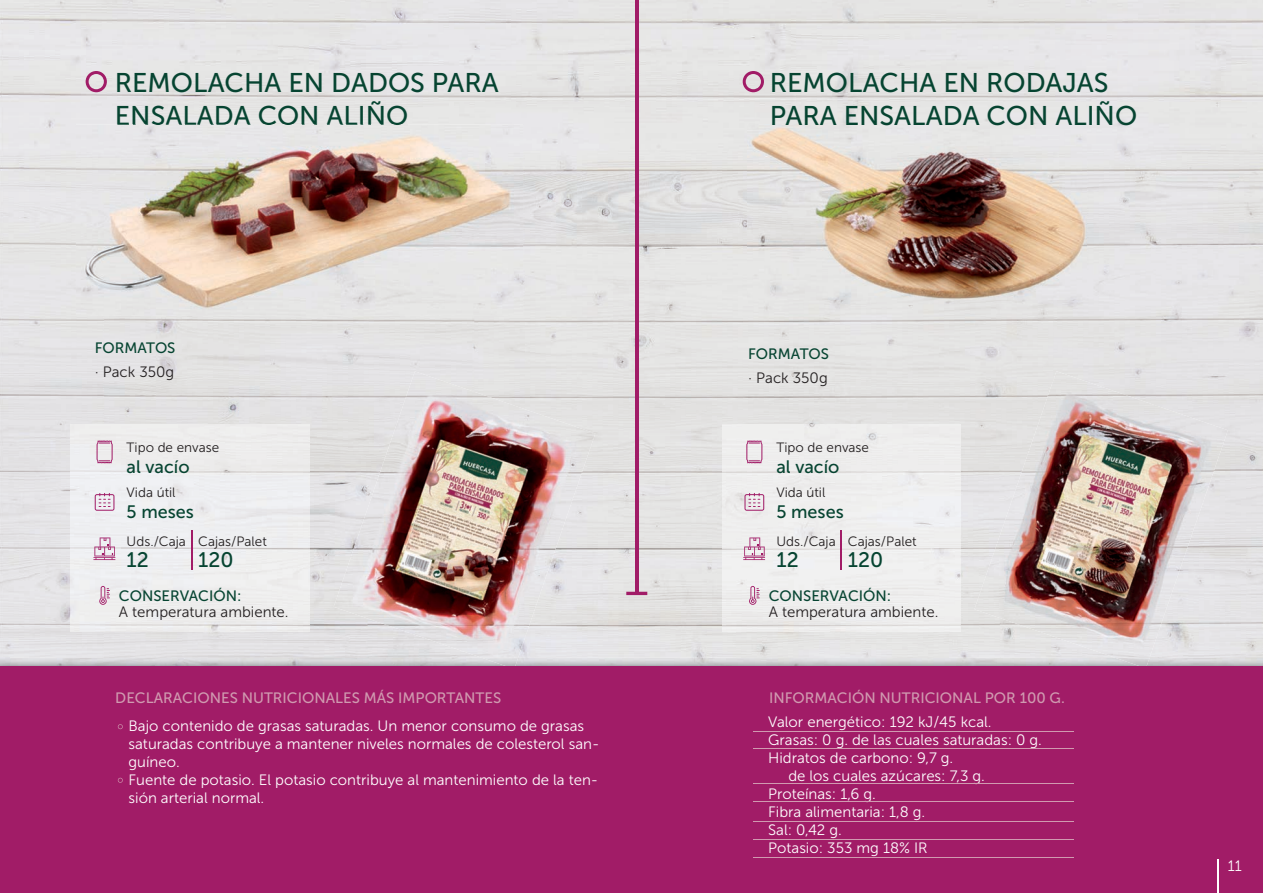
<style>
.page{position:relative;width:1263px;height:893px;background:#fff}
.page>*{position:absolute;margin:0;border:0;box-sizing:border-box;transform-origin:0 0}
.t1{font:27px/32.4px "Museo Sans 500";color:#064431}
.t2{font:21px "Museo Sans 500";color:#064431}
.t3{font:18px "Museo Sans 500";color:#064431}
.t4{font:15px/18px "Museo Sans 300";color:#fff}
.t5{font:15px "Museo Sans 500";color:#d09ab0}
.t6{font:15px "Museo Sans 300";color:#231f20}
.t7{font:15px "Museo Sans 500";color:#064431}
.t8{font:13.5px "Museo Sans 300";color:#231f20}
</style>
<div class="page">
<img style="left:0;top:0;width:1263px;height:151px">
<div style="left:0;top:151px;width:104px;height:507px;background:#e5e4e5"></div>
<img style="left:474px;top:151px;width:315px;height:304px">
<img style="left:104px;top:316px;width:316px;height:139px">
<img style="left:310px;top:455px;width:24px;height:101px">
<img style="left:595px;top:455px;width:141px;height:203px">
<img style="left:1228px;top:455px;width:35px;height:203px">
<img style="left:263px;top:556px;width:71px;height:102px">
<div style="left:949px;top:556px;width:25px;height:102px;background:#e4e4e3"></div>
<div style="left:117px;top:101px;width:290px;height:23px;background:#e5e5e4"></div>
<img style="left:747px;top:124px;width:340px;height:176px">
<img style="left:334px;top:371px;width:261px;height:287px">
<img style="left:974px;top:371px;width:254px;height:287px">
<div style="left:71px;top:424px;width:239px;height:207px;background:#eeeeef"></div>
<div style="left:722px;top:424px;width:239px;height:207px;background:#efeeee"></div>
<img style="left:9px;top:658px;width:1254px;height:9px">
<img style="left:0;top:658px;width:9px;height:9px">
<img style="left:482px;top:658px;width:36px;height:9px">
<img style="left:1115px;top:658px;width:34px;height:9px">
<div style="left:0;top:667px;width:1263px;height:226px;background:#a11c67"></div>
<hr style="left:753px;top:731px;width:321px;height:1px;background:#d09ab0">
<hr style="left:753px;top:748px;width:321px;height:1px;background:#d09ab0">
<hr style="left:753px;top:784px;width:321px;height:1px;background:#d09ab0">
<hr style="left:753px;top:801px;width:321px;height:1px;background:#d09ab0">
<hr style="left:753px;top:821px;width:321px;height:1px;background:#d09ab0">
<hr style="left:753px;top:839px;width:321px;height:1px;background:#d09ab0">
<hr style="left:753px;top:857px;width:321px;height:1px;background:#d09ab0">
<img style="left:76px;top:124px;width:447px;height:192px">
<svg style="left:95px;top:493px;width:19px;height:18px"></svg>
<svg style="left:744px;top:493px;width:20px;height:18px"></svg>
<svg style="left:99px;top:586px;width:11px;height:19px"></svg>
<svg style="left:749px;top:586px;width:11px;height:19px"></svg>
<svg style="left:97px;top:440px;width:16px;height:23px"></svg>
<svg style="left:746px;top:440px;width:16px;height:23px"></svg>
<svg style="left:94px;top:537px;width:21px;height:23px"></svg>
<svg style="left:743px;top:537px;width:22px;height:23px"></svg>
<hr style="left:191px;top:530px;width:1px;height:40px;background:#a11c67">
<hr style="left:841px;top:530px;width:1px;height:40px;background:#a11c67">
<hr style="left:635px;top:0;width:3px;height:593px;background:#a11c67">
<svg style="left:626px;top:592px;width:21px;height:3px"></svg>
<svg style="left:86px;top:71px;width:21px;height:21px"></svg>
<svg style="left:743px;top:71px;width:21px;height:21px"></svg>
<svg style="left:118px;top:724px;width:5px;height:5px"></svg>
<svg style="left:118px;top:778px;width:5px;height:5px"></svg>
<hr style="left:1218px;top:859px;width:1px;height:34px;background:#fff">
<h1 class="t1" style="left:115px;top:67px;width:385px">REMOLACHA EN DADOS PARA<br>ENSALADA CON ALIÑO</h1>
<h1 class="t1" style="left:770px;top:67px;width:369px">REMOLACHA EN RODAJAS<br>PARA ENSALADA CON ALIÑO</h1>
<p class="t7" style="left:95px;top:340px;width:82px">FORMATOS</p>
<p class="t7" style="left:748px;top:345px;width:82px">FORMATOS</p>
<p class="t6" style="left:95px;top:364px;width:81px">· Pack 350g</p>
<p class="t6" style="left:748px;top:370px;width:81px">· Pack 350g</p>
<p class="t8" style="left:127px;top:440px;width:94px">Tipo de envase</p>
<p class="t3" style="left:127px;top:457px;width:64px">al vacío</p>
<p class="t8" style="left:776px;top:440px;width:94px">Tipo de envase</p>
<p class="t3" style="left:776px;top:457px;width:64px">al vacío</p>
<p class="t8" style="left:127px;top:485px;width:51px">Vida útil</p>
<p class="t3" style="left:127px;top:502px;width:69px">5 meses</p>
<p class="t8" style="left:776px;top:485px;width:51px">Vida útil</p>
<p class="t3" style="left:776px;top:502px;width:69px">5 meses</p>
<p class="t8" style="left:127px;top:534px;width:61px">Uds./Caja</p>
<h2 class="t2" style="left:127px;top:548px;width:24px">12</h2>
<p class="t8" style="left:198px;top:534px;width:70px">Cajas/Palet</p>
<h2 class="t2" style="left:198px;top:548px;width:37px">120</h2>
<p class="t8" style="left:776px;top:534px;width:61px">Uds./Caja</p>
<h2 class="t2" style="left:776px;top:548px;width:24px">12</h2>
<p class="t8" style="left:848px;top:534px;width:70px">Cajas/Palet</p>
<h2 class="t2" style="left:848px;top:548px;width:37px">120</h2>
<p class="t7" style="left:119px;top:587px;width:124px">CONSERVACIÓN:</p>
<p class="t6" style="left:119px;top:604px;width:171px">A temperatura ambiente.</p>
<p class="t7" style="left:769px;top:587px;width:124px">CONSERVACIÓN:</p>
<p class="t6" style="left:769px;top:604px;width:171px">A temperatura ambiente.</p>
<p class="t5" style="left:115px;top:690px;width:387px">DECLARACIONES NUTRICIONALES MÁS IMPORTANTES</p>
<p class="t5" style="left:769px;top:690px;width:297px">INFORMACIÓN NUTRICIONAL POR 100 G.</p>
<p class="t4" style="left:129px;top:717px;width:472px">Bajo contenido de grasas saturadas. Un menor consumo de grasas saturadas contribuye a mantener niveles normales de colesterol san&shy;guíneo.<br>Fuente de potasio. El potasio contribuye al mantenimiento de la ten&shy;sión arterial normal.</p>
<p class="t4" style="left:768px;top:713px;width:225px">Valor energético: 192 kJ/45 kcal.</p>
<p class="t4" style="left:768px;top:731px;width:275px">Grasas: 0 g. de las cuales saturadas: 0 g.</p>
<p class="t4" style="left:768px;top:749px;width:187px">Hidratos de carbono: 9,7 g.</p>
<p class="t4" style="left:788px;top:767px;width:198px">de los cuales azúcares: 7,3 g.</p>
<p class="t4" style="left:768px;top:785px;width:109px">Proteínas: 1,6 g.</p>
<p class="t4" style="left:768px;top:803px;width:158px">Fibra alimentaria: 1,8 g.</p>
<p class="t4" style="left:768px;top:821px;width:75px">Sal: 0,42 g.</p>
<p class="t4" style="left:768px;top:839px;width:161px">Potasio: 353 mg 18% IR</p>
<p class="t4" style="left:1228px;top:857px;width:15px">11</p>
</div>
